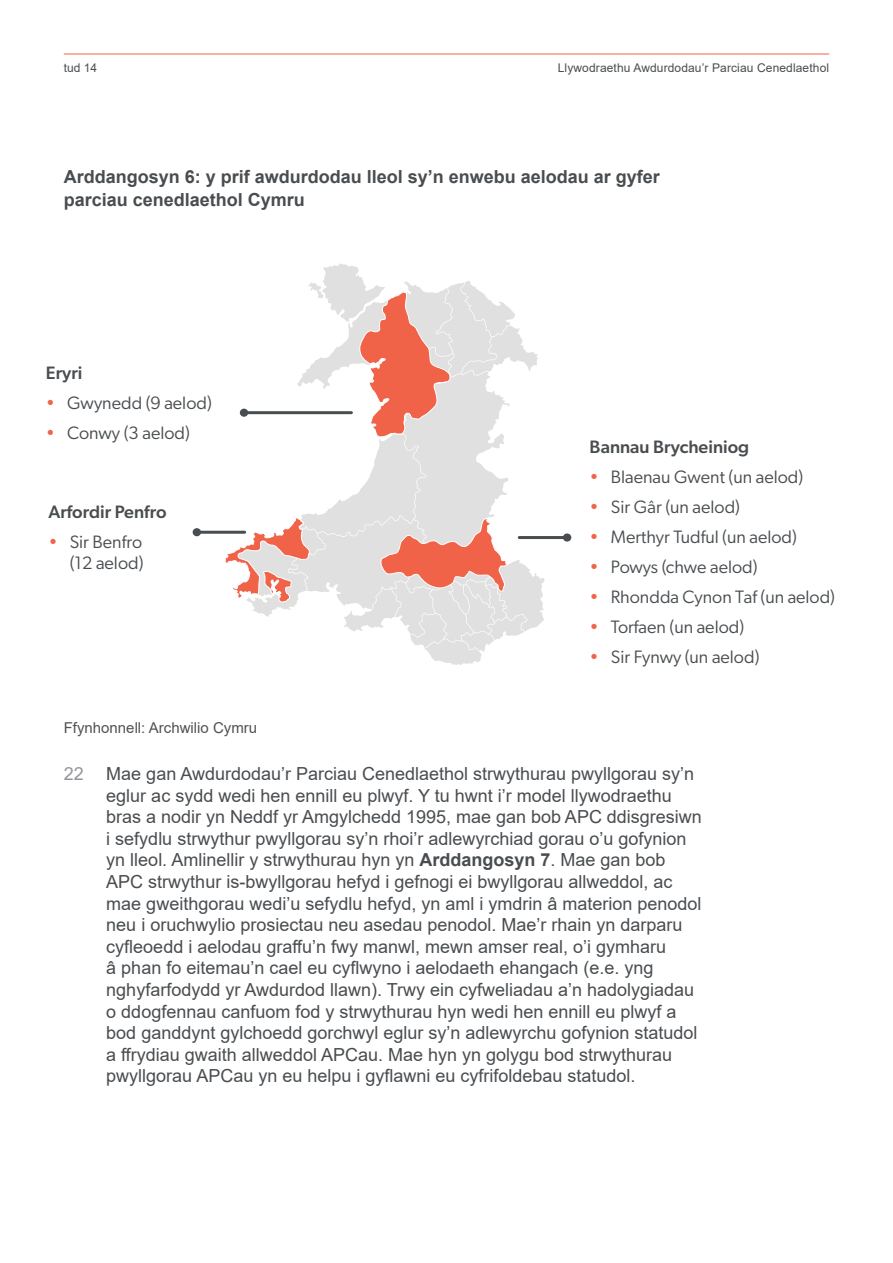
<style>
.page{position:relative;width:893px;height:1263px;background:#fff}
.page>*{position:absolute;margin:0;border:0;box-sizing:border-box;transform-origin:0 0}
.t1{font:18px/21.6px "Arial";color:#494d50}
.t2{font:18px/21.6px "Gibson";color:#494d50;text-align:right}
.Box___Figure_Heading{font:700 18px/22.5px "Arial";color:#494d50}
.t3{font:500 18px "Gibson";color:#494d50}
.t4{font:18px "Arial";color:#939598}
.Exhibit_source{font:15px "Arial";color:#515254}
.t5{font:12px "Arial";letter-spacing:.01em;color:#494d50}
.s1{color:#f16449}
.s2{font-weight:700}
</style>
<div class="page">
<hr style="left:64px;top:54px;width:765px;height:1px;background:#f16449">
<svg style="left:224px;top:264px;width:321px;height:401px"></svg>
<hr style="left:519px;top:536px;width:48px;height:3px;background:#494d50">
<div style="left:563px;top:533px;width:8px;height:9px;background:#494d50;border-radius:50%"></div>
<hr style="left:197px;top:531px;width:48px;height:3px;background:#494d50">
<hr style="left:244px;top:411px;width:107px;height:3px;background:#494d50">
<div style="left:193px;top:528px;width:8px;height:8px;background:#494d50;border-radius:50%"></div>
<div style="left:240px;top:409px;width:8px;height:8px;background:#494d50;border-radius:50%"></div>
<p class="t5" style="left:64px;top:59px;width:35px">tud 14</p>
<p class="t5" style="left:558px;top:59px;width:273px">Llywodraethu Awdurdodau’r Parciau Cenedlaethol</p>
<p class="Box___Figure_Heading" style="left:64px;top:166px;width:598px">Arddangosyn 6: y prif awdurdodau lleol sy’n enwebu aelodau ar gyfer parciau cenedlaethol Cymru</p>
<p class="t3" style="left:46px;top:362px;width:38px">Eryri</p>
<p class="t2" style="left:46px;top:392px;width:167px"><span class="s1">•</span> Gwynedd (9 aelod)</p>
<p class="t2" style="left:46px;top:422px;width:145px"><span class="s1">•</span> Conwy (3 aelod)</p>
<p class="t3" style="left:48px;top:501px;width:120px">Arfordir Penfro</p>
<p class="t2" style="left:48px;top:530px;width:97px"><span class="s1">•</span> Sir Benfro (12 aelod)</p>
<p class="t3" style="left:590px;top:436px;width:161px">Bannau Brycheiniog</p>
<p class="t2" style="left:590px;top:465px;width:215px"><span class="s1">•</span> Blaenau Gwent (un aelod)</p>
<p class="t2" style="left:590px;top:496px;width:152px"><span class="s1">•</span> Sir Gâr (un aelod)</p>
<p class="t2" style="left:590px;top:526px;width:209px"><span class="s1">•</span> Merthyr Tudful (un aelod)</p>
<p class="t2" style="left:590px;top:556px;width:169px"><span class="s1">•</span> Powys (chwe aelod)</p>
<p class="t2" style="left:590px;top:586px;width:247px"><span class="s1">•</span> Rhondda Cynon Taf (un aelod)</p>
<p class="t2" style="left:590px;top:616px;width:156px"><span class="s1">•</span> Torfaen (un aelod)</p>
<p class="t2" style="left:590px;top:646px;width:171px"><span class="s1">•</span> Sir Fynwy (un aelod)</p>
<p class="Exhibit_source" style="left:64px;top:717px;width:195px">Ffynhonnell: Archwilio Cymru</p>
<p class="t4" style="left:64px;top:761px;width:22px">22</p>
<p class="t1" style="left:106px;top:763px;width:597px">Mae gan Awdurdodau’r Parciau Cenedlaethol strwythurau pwyllgorau sy’n eglur ac sydd wedi hen ennill eu plwyf. Y tu hwnt i’r model llywodraethu bras a nodir yn Neddf yr Amgylchedd 1995, mae gan bob APC ddisgresiwn i sefydlu strwythur pwyllgorau sy’n rhoi’r adlewyrchiad gorau o’u gofynion yn lleol. Amlinellir y strwythurau hyn yn <span class="s2">Arddangosyn 7</span>. Mae gan bob APC strwythur is-bwyllgorau hefyd i gefnogi ei bwyllgorau allweddol, ac mae gweithgorau wedi’u sefydlu hefyd, yn aml i ymdrin â materion penodol neu i oruchwylio prosiectau neu asedau penodol. Mae’r rhain yn darparu cyfleoedd i aelodau graffu’n fwy manwl, mewn amser real, o’i gymharu<br>â phan fo eitemau’n cael eu cyflwyno i aelodaeth ehangach (e.e. yng nghyfarfodydd yr Awdurdod llawn). Trwy ein cyfweliadau a’n hadolygiadau o ddogfennau canfuom fod y strwythurau hyn wedi hen ennill eu plwyf a bod ganddynt gylchoedd gorchwyl eglur sy’n adlewyrchu gofynion statudol a ffrydiau gwaith allweddol APCau. Mae hyn yn golygu bod strwythurau pwyllgorau APCau yn eu helpu i gyflawni eu cyfrifoldebau statudol.</p>
</div>
